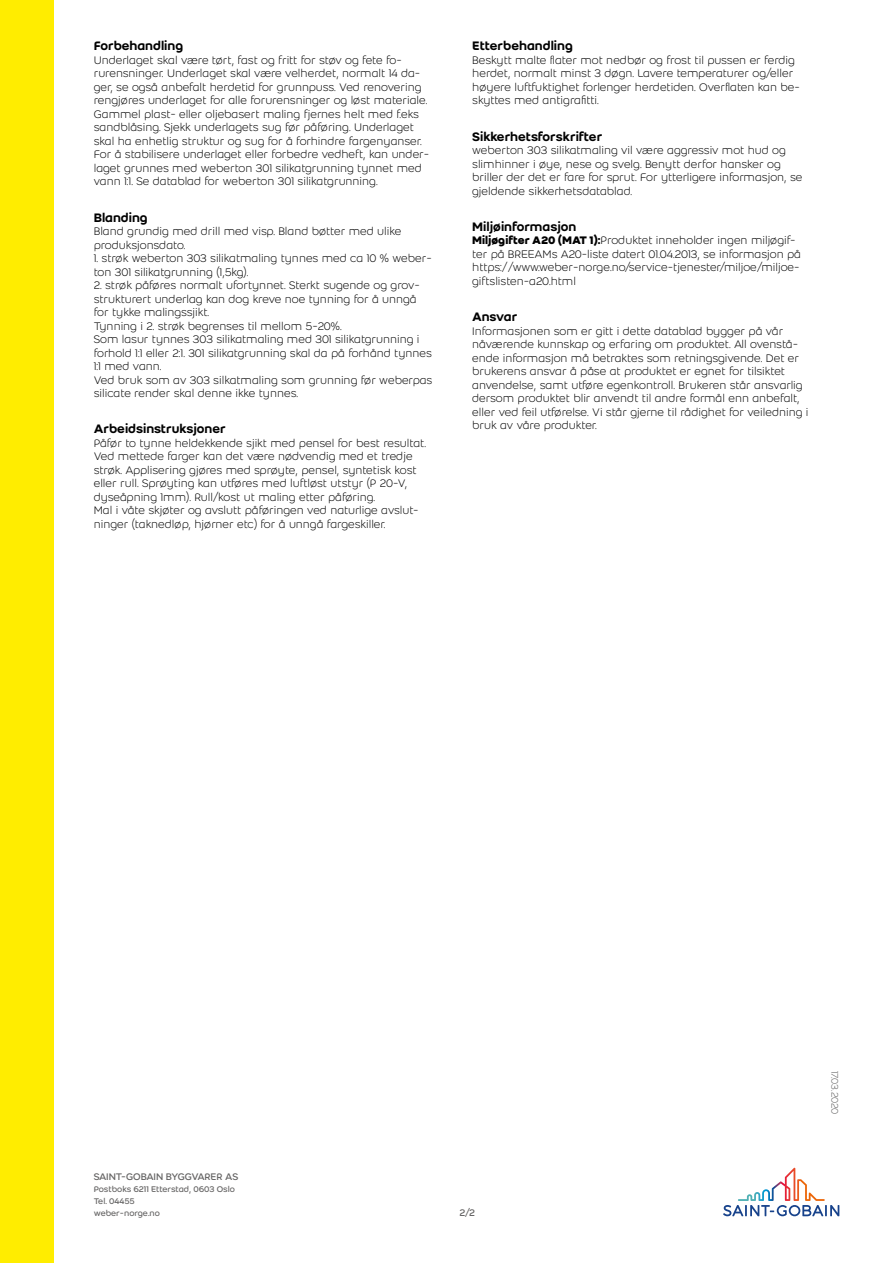
<style>
.page{position:relative;width:893px;height:1263px;background:#fff}
.page>*{position:absolute;margin:0;border:0;box-sizing:border-box;transform-origin:0 0}
.t1{font:500 13.5px "Weber";color:#000}
.t2{font:300 12px/13.5px "Weber";color:#000}
.t3{font:10.5px "Weber";letter-spacing:-.025em;color:#646363}
.t4{font:300 10.5px "Weber";letter-spacing:-.02em;color:#646363}
.t5{font:9px/12px "Weber";color:#646363}
.s1{font-weight:700}
</style>
<div class="page">
<div style="left:0;top:0;width:54px;height:1263px;background:#ffed00"></div>
<svg style="left:723px;top:1168px;width:116px;height:48px"></svg>
<p class="t1" style="left:94px;top:36px;width:91px">Forbehandling</p>
<p class="t2" style="left:94px;top:53px;width:337px">Underlaget skal være tørt, fast og fritt for støv og fete fo&shy;rurensninger. Underlaget skal være velherdet, normalt 14 da&shy;ger, se også anbefalt herdetid for grunnpuss. Ved renovering rengjøres underlaget for alle forurensninger og løst materiale.<br>Gammel plast- eller oljebasert maling fjernes helt med f.eks sandblåsing. Sjekk underlagets sug før påføring. Underlaget skal ha enhetlig struktur og sug for å forhindre fargenyanser.<br>For å stabilisere underlaget eller forbedre vedheft, kan under&shy;laget grunnes med weberton 301 silikatgrunning tynnet med vann 1:1. Se datablad for weberton 301 silikatgrunning.</p>
<p class="t1" style="left:94px;top:207px;width:56px">Blanding</p>
<p class="t2" style="left:94px;top:224px;width:309px">Bland grundig med drill med visp. Bland bøtter med ulike produksjonsdato.</p>
<p class="t2" style="left:94px;top:251px;width:339px">1. strøk weberton 303 silikatmaling tynnes med ca 10 % weber&shy;ton 301 silikatgrunning (1,5kg).</p>
<p class="t2" style="left:94px;top:278px;width:340px">2. strøk påføres normalt ufortynnet. Sterkt sugende og grov&shy;strukturert underlag kan dog kreve noe tynning for å unngå for tykke malingssjikt.<br>Tynning i 2. strøk begrenses til mellom 5-20%.<br>Som lasur tynnes 303 silikatmaling med 301 silikatgrunning i forhold 1:1 eller 2:1. 301 silikatgrunning skal da på forhånd tynnes 1:1 med vann.<br>Ved bruk som av 303 silkatmaling som grunning før weberpas silicate render skal denne ikke tynnes.</p>
<p class="t1" style="left:94px;top:419px;width:134px">Arbeidsinstruksjoner</p>
<p class="t2" style="left:94px;top:436px;width:334px">Påfør to tynne heldekkende sjikt med pensel for best resultat.<br>Ved mettede farger kan det være nødvendig med et tredje strøk. Applisering gjøres med sprøyte, pensel, syntetisk kost eller rull. Sprøyting kan utføres med luftløst utstyr (P 20-V, dyseåpning 1mm). Rull/kost ut maling etter påføring.<br>Mal i våte skjøter og avslutt påføringen ved naturlige avslut&shy;ninger (taknedløp, hjørner etc) for å unngå fargeskiller.</p>
<p class="t1" style="left:472px;top:36px;width:102px">Etterbehandling</p>
<p class="t2" style="left:472px;top:53px;width:329px">Beskytt malte flater mot nedbør og frost til pussen er ferdig herdet, normalt minst 3 døgn. Lavere temperaturer og/eller høyere luftfuktighet forlenger herdetiden. Overflaten kan be&shy;skyttes med antigrafitti.</p>
<p class="t1" style="left:472px;top:126px;width:132px">Sikkerhetsforskrifter</p>
<p class="t2" style="left:472px;top:143px;width:332px">weberton 303 silikatmaling vil være aggressiv mot hud og slimhinner i øye, nese og svelg. Benytt derfor hansker og briller der det er fare for sprut. For ytterligere informasjon, se gjeldende sikkerhetsdatablad.</p>
<p class="t1" style="left:472px;top:217px;width:106px">Miljøinformasjon</p>
<p class="t2" style="left:472px;top:233px;width:330px"><span class="s1">Miljøgifter A20 (MAT 1):</span>Produktet inneholder ingen miljøgif&shy;ter på BREEAMs A20-liste datert 01.04.2013, se informasjon på https://www.weber-norge.no/service-tjenester/miljoe/miljoe&shy;giftslisten-a20.html</p>
<p class="t1" style="left:472px;top:307px;width:47px">Ansvar</p>
<p class="t2" style="left:472px;top:324px;width:338px">Informasjonen som er gitt i dette datablad bygger på vår nåværende kunnskap og erfaring om produktet. All ovenstå&shy;ende informasjon må betraktes som retningsgivende. Det er brukerens ansvar å påse at produktet er egnet for tilsiktet anvendelse, samt utføre egenkontroll. Brukeren står ansvarlig dersom produktet blir anvendt til andre formål enn anbefalt, eller ved feil utførelse. Vi står gjerne til rådighet for veiledning i bruk av våre produkter.</p>
<p class="t3" style="left:94px;top:1169px;width:146px">SAINT-GOBAIN BYGGVARER AS</p>
<p class="t5" style="left:94px;top:1183px;width:143px">Postboks 6211 Etterstad, 0603 Oslo<br>Tel. 04455<br>weber-norge.no</p>
<p class="t3" style="left:459px;top:1205px;width:17px">2/2</p>
<p class="t4" style="left:842px;top:1071px;width:45px;rotate:90deg">17.03.2020</p>
</div>
